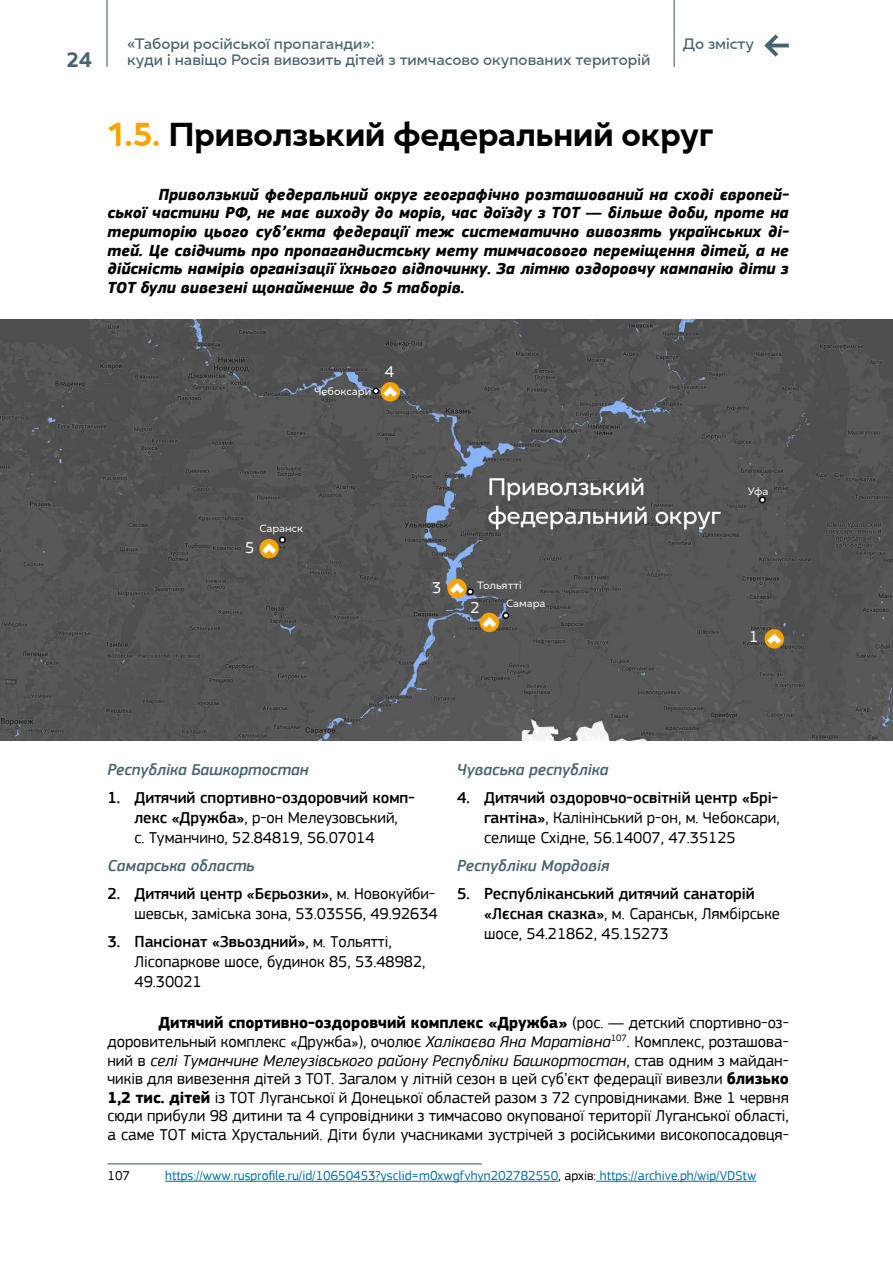
<style>
.page{position:relative;width:893px;height:1263px;background:#fff}
.page>*{position:absolute;margin:0;border:0;box-sizing:border-box;transform-origin:0 0}
.t1{font:700 33px "Golca";color:#000}
.t2{font:700 21px "Golca";color:#486470}
.t3{font:16.5px/19.8px "PF Square Sans Pro";color:#000;text-align:justify}
.t4{font:italic 700 16.5px/18.6px "PF Square Sans Pro";color:#000;text-align:justify}
.t5{font:500 16.5px/19.8px "PF Square Sans Pro";color:#000}
.t6{font:italic 500 16.5px "PF Square Sans Pro";color:#486470}
.t7{font:16.5px "PF Square Sans Pro";color:#fff}
.t8{font:500 15px "Golca";color:#486470}
.t9{font:13.5px "PF Square Sans Pro";color:#006eab}
.t10{font:13.5px "PF Square Sans Pro";color:#000}
.t11{font:10.5px/18.3px "Golca";letter-spacing:-.005em;color:#fff}
.s1{color:#f7a400}
.s2{font-weight:500}
.s3{font-weight:400}
.s4{font-weight:700}
.s5{font-style:italic}
.s6{color:#000}
</style>
<div class="page">
<hr style="left:106px;top:0;width:2px;height:67px;background:#486470">
<hr style="left:674px;top:0;width:1px;height:67px;background:#486470">
<svg style="left:764px;top:34px;width:25px;height:23px"></svg>
<hr style="left:108px;top:1163px;width:374px;height:1px;background:#486470">
<hr style="left:165px;top:1181px;width:393px;height:1px;background:#006eab">
<hr style="left:600px;top:1181px;width:156px;height:1px;background:#006eab">
<img style="left:0;top:320px;width:893px;height:420px">
<div style="left:467px;top:588px;width:7px;height:7px;border:2px solid #000;border-radius:50%"></div>
<div style="left:447px;top:579px;width:20px;height:19px;background:#f7a400;border-radius:50%"></div>
<svg style="left:450px;top:583px;width:23px;height:11px"></svg>
<svg style="left:480px;top:613px;width:19px;height:19px"></svg>
<svg style="left:482px;top:617px;width:14px;height:10px"></svg>
<div style="left:502px;top:612px;width:7px;height:7px;border:2px solid #000;border-radius:50%"></div>
<div style="left:381px;top:382px;width:19px;height:19px;background:#f7a400;border-radius:50%"></div>
<div style="left:259px;top:539px;width:20px;height:19px;background:#f7a400;border-radius:50%"></div>
<svg style="left:262px;top:537px;width:23px;height:17px"></svg>
<div style="left:279px;top:536px;width:7px;height:7px;border:2px solid #000;border-radius:50%"></div>
<svg style="left:373px;top:386px;width:24px;height:11px"></svg>
<div style="left:372px;top:388px;width:7px;height:6px;border:2px solid #000;border-radius:50%"></div>
<div style="left:765px;top:629px;width:19px;height:19px;background:#f7a400;border-radius:50%"></div>
<svg style="left:767px;top:633px;width:14px;height:11px"></svg>
<div style="left:759px;top:496px;width:7px;height:7px;border:2px solid #000;border-radius:50%"></div>
<p class="t8" style="left:127px;top:34px;width:249px">«Табори російської пропаганди»:</p>
<p class="t2" style="left:67px;top:46px;width:27px">24</p>
<p class="t8" style="left:127px;top:50px;width:525px">куди і навіщо Росія вивозить дітей з тимчасово окупованих територій</p>
<p class="t8" style="left:683px;top:34px;width:73px">До змісту</p>
<h1 class="t1" style="left:108px;top:113px;width:607px"><span class="s1">1.5.</span> Приволзький федеральний округ</h1>
<p class="t4" style="left:108px;top:186px;width:683px;text-indent:51px">Приволзький федеральний округ географічно розташований на сході європей&shy;ської частини РФ, не має виходу до морів, час доїзду з ТОТ — більше доби, проте на територію цього суб’єкта федерації теж систематично вивозять українських ді&shy;тей. Це свідчить про пропагандистську мету тимчасового переміщення дітей, а не дійсність намірів організації їхнього відпочинку. За літню оздоровчу кампанію діти з ТОТ були вивезені щонайменше до 5 таборів.</p>
<p class="t11" style="left:314px;top:382px;width:59px">Чебоксари</p>
<p class="t7" style="left:385px;top:362px;width:11px">4</p>
<p class="t11" style="left:259px;top:519px;width:45px">Саранск</p>
<p class="t7" style="left:245px;top:538px;width:11px">5</p>
<p class="t7" style="left:432px;top:578px;width:11px">3</p>
<p class="t11" style="left:506px;top:576px;width:41px;text-indent:-29px">Тольятті<br>Самара</p>
<p class="t7" style="left:470px;top:598px;width:11px">2</p>
<p class="t11" style="left:747px;top:482px;width:22px">Уфа</p>
<p class="t7" style="left:749px;top:627px;width:11px">1</p>
<p class="t6" style="left:108px;top:759px;width:203px">Республіка Башкортостан</p>
<p class="t3" style="left:135px;top:788px;width:282px;text-align:left;text-indent:-27px"><span class="s2">1. Дитячий спортивно-оздоровчий комп&shy;лекс «Дружба»</span>, р-он Мелеузовський,<br>с. Туманчино, 52.84819, 56.07014</p>
<p class="t6" style="left:108px;top:856px;width:149px">Самарська область</p>
<p class="t3" style="left:108px;top:884px;width:332px;text-align:right"><span class="s2">2. Дитячий центр «Бєрьозки»</span>, м. Новокуйби&shy;шевськ, заміська зона, 53.03556, 49.92634</p>
<p class="t3" style="left:135px;top:932px;width:293px;text-align:left;text-indent:-27px"><span class="s2">3. Пансіонат «Звьоздний»</span>, м. Тольятті,<br>Лісопаркове шосе, будинок 85, 53.48982,<br>49.30021</p>
<p class="t6" style="left:457px;top:759px;width:153px">Чуваська республіка</p>
<p class="t3" style="left:484px;top:788px;width:297px;text-indent:-27px"><span class="s2">4. Дитячий оздоровчо-освітній центр «Брі&shy;гантіна»</span>, Калінінський р-он, м. Чебоксари, селище Східне, 56.14007, 47.35125</p>
<p class="t6" style="left:457px;top:856px;width:154px">Республіки Мордовія</p>
<p class="t5" style="left:484px;top:884px;width:297px;text-indent:-27px">5. Республіканський дитячий санаторій «Лєсная сказка»<span class="s3">, м. Саранськ, Лямбірське шосе, 54.21862, 45.15273</span></p>
<p class="t3" style="left:108px;top:1014px;width:683px;line-height:18.6px;text-indent:51px"><span class="s4">Дитячий спортивно-оздоровчий комплекс «Дружба»</span> (рос. — детский спортивно-оз&shy;доровительный комплекс «Дружба»), очолює <span class="s5">Халікаєва Яна Маратівна</span><sup>107</sup>. Комплекс, розташова&shy;ний в <span class="s5">селі Туманчине Мелеузівського району Республіки Башкортостан</span>, став одним з майдан&shy;чиків для вивезення дітей з ТОТ<span class="s5">.</span> Загалом у літній сезон в цей суб’єкт федерації вивезли <span class="s4">близько 1,2 тис. дітей</span> із ТОТ Луганської й Донецької областей разом з 72 супровідниками. Вже 1 червня сюди прибули 98 дитини та 4 супровідники з тимчасово окупованої території Луганської області, а саме ТОТ міста Хрустальний. Діти були учасниками зустрічей з російськими високопосадовця-</p>
<p class="t10" style="left:108px;top:1168px;width:24px">107</p>
<p class="t9" style="left:165px;top:1168px;width:593px">https://www.rusprofile.ru/id/10650453?ysclid=m0xwgfvhyn202782550<span class="s6">, архів:</span> https://archive.ph/wip/VDStw</p>
</div>
